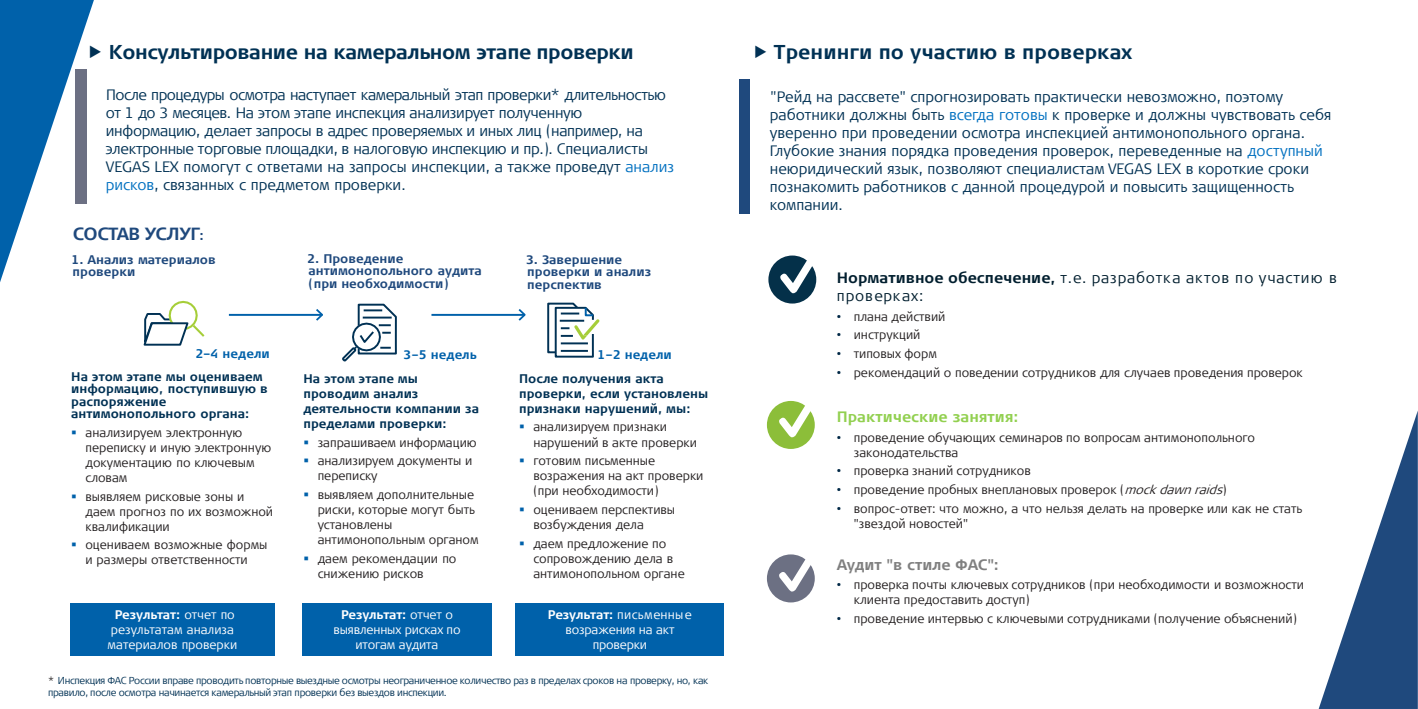
<style>
.page{position:relative;width:1418px;height:709px;background:#fff}
.page>*{position:absolute;margin:0;border:0;box-sizing:border-box;transform-origin:0 0}
.t1{font:700 20px "Signa Offc Pro";letter-spacing:-.02em;color:#003154}
.t2{font:700 20px "Signa Offc Pro";color:#003154}
.t3{font:700 17.5px "Signa Offc Pro";letter-spacing:-.025em;color:#1f497d}
.t4{font:300 15px/18px "Signa Offc Pro";color:#003154}
.t5{font:300 15px/18px "Signa Offc Pro";letter-spacing:-.02em;color:#003154}
.t6{font:300 15px/18px "Signa Offc Pro";letter-spacing:.055em;color:#021f2f}
.t7{font:700 15px "Signa Offc Pro";color:#92d050}
.t8{font:700 15px "Signa Offc Pro";color:#7f7f7f}
.t9{font:300 12.5px/15px "Signa Offc Pro";color:#231f20}
.t10{font:700 12.5px/15px "Signa Offc Pro";color:#003154}
.t11{font:300 12.5px/15px "Signa Offc Pro";letter-spacing:-.005em;color:#fff;text-align:center}
.t12{font:700 12.5px/12.5px "Signa Offc Pro";color:#1f497d}
.t13{font:700 12.5px "Signa Offc Pro";color:#0061aa}
.t14{font:300 10px/12px "Signa Offc Pro";letter-spacing:-.03em;color:#003154}
.s1{color:#0070c0}
.s2{font-size:13.25px}
.s3{color:#0061aa}
.s4{font-weight:700}
.s5{color:#231f20}
.s6{font-family:"Arial";font-weight:400;color:#002846}
.s7{font-style:italic}
</style>
<div class="page">
<div style="left:70px;top:603px;width:204px;height:52px;background:#0061aa"></div>
<div style="left:515px;top:603px;width:209px;height:52px;background:#0061aa"></div>
<div style="left:302px;top:603px;width:189px;height:52px;background:#0061aa"></div>
<div style="left:739px;top:79px;width:11px;height:135px;background:#1f497d"></div>
<div style="left:768px;top:255px;width:48px;height:48px;background:#043049;border-radius:50%"></div>
<svg style="left:780px;top:256px;width:35px;height:37px"></svg>
<div style="left:767px;top:401px;width:48px;height:48px;background:#8cbe39;border-radius:50%"></div>
<svg style="left:778px;top:400px;width:36px;height:37px"></svg>
<div style="left:767px;top:554px;width:48px;height:48px;background:#6c7083;border-radius:50%"></div>
<svg style="left:778px;top:554px;width:36px;height:37px"></svg>
<svg style="left:547px;top:302px;width:52px;height:56px"></svg>
<hr style="left:229px;top:314px;width:93px;height:2px;background:#0061aa">
<svg style="left:314px;top:309px;width:9px;height:12px"></svg>
<hr style="left:431px;top:314px;width:94px;height:2px;background:#0061aa">
<svg style="left:516px;top:309px;width:10px;height:12px"></svg>
<svg style="left:342px;top:303px;width:55px;height:59px"></svg>
<svg style="left:143px;top:300px;width:62px;height:46px"></svg>
<svg style="left:1318px;top:413px;width:99px;height:296px"></svg>
<svg style="left:0;top:0;width:94px;height:282px"></svg>
<h1 class="t1" style="left:109px;top:38px;width:527px">Консультирование на камеральном этапе проверки</h1>
<p class="t2" style="left:774px;top:38px;width:359px">Тренинги по участию в проверках</p>
<p class="t5" style="left:106px;top:85px;width:569px">После процедуры осмотра наступает камеральный этап проверки* длительностью от 1 до 3 месяцев. На этом этапе инспекция анализирует полученную информацию, делает запросы в адрес проверяемых и иных лиц (например, на электронные торговые площадки, в налоговую инспекцию и пр.). Специалисты VEGAS LEX помогут с ответами на запросы инспекции, а также проведут <span class="s1">анализ рисков</span>, связанных с предметом проверки.</p>
<p class="t4" style="left:770px;top:87px;width:563px">"Рейд на рассвете" спрогнозировать практически невозможно, поэтому работники должны быть <span class="s1">всегда готовы</span> к проверке и должны чувствовать себя уверенно при проведении осмотра инспекцией антимонопольного органа.<br>Глубокие знания порядка проведения проверок, переведенные на <span class="s1">доступный </span>неюридический язык, позволяют специалистам VEGAS LEX в короткие сроки познакомить работников с данной процедурой и повысить защищенность компании.</p>
<p class="t3" style="left:73px;top:221px;width:132px">СОСТАВ УСЛУГ<span class="s2">:</span></p>
<p class="t12" style="left:71px;top:252px;width:146px">1. Анализ материалов проверки</p>
<p class="t12" style="left:307px;top:252px;width:176px">2. Проведение антимонопольного аудита (при необходимости)</p>
<p class="t12" style="left:526px;top:252px;width:127px">3. Завершение проверки и анализ перспектив</p>
<p class="t13" style="left:195px;top:345px;width:76px">2–4 недели</p>
<p class="t13" style="left:404px;top:345px;width:74px">3–5 недель</p>
<p class="t13" style="left:597px;top:346px;width:76px">1–2 недели</p>
<p class="t10" style="left:71px;top:369px;width:198px;line-height:12.5px">На этом этапе мы оцениваем информацию, поступившую в распоряжение антимонопольного органа:</p>
<p class="t9" style="left:85px;top:424px;width:187px;text-indent:-14px"><span class="s3">▪</span> анализируем электронную переписку и иную электронную документацию по ключевым словам</p>
<p class="t9" style="left:85px;top:488px;width:189px;text-indent:-14px"><span class="s3">▪</span> выявляем рисковые зоны и даем прогноз по их возможной квалификации</p>
<p class="t9" style="left:71px;top:537px;width:198px;text-align:center"><span class="s3">▪</span> оцениваем возможные формы и размеры ответственности</p>
<p class="t10" style="left:303px;top:370px;width:177px">На этом этапе мы проводим анализ деятельности компании за пределами проверки:</p>
<p class="t9" style="left:303px;top:434px;width:175px"><span class="s3">▪</span> запрашиваем информацию</p>
<p class="t9" style="left:318px;top:453px;width:156px;text-indent:-14px"><span class="s3">▪</span> анализируем документы и переписку</p>
<p class="t9" style="left:318px;top:486px;width:162px;text-indent:-14px"><span class="s3">▪</span> выявляем дополнительные риски, которые могут быть установлены антимонопольным органом</p>
<p class="t9" style="left:318px;top:550px;width:140px;text-indent:-14px"><span class="s3">▪</span> даем рекомендации по снижению рисков</p>
<p class="t10" style="left:519px;top:370px;width:191px">После получения акта проверки, если установлены признаки нарушений, мы:</p>
<p class="t9" style="left:533px;top:419px;width:165px;text-indent:-14px"><span class="s3">▪</span> анализируем признаки нарушений в акте проверки</p>
<p class="t9" style="left:533px;top:453px;width:172px;text-indent:-14px"><span class="s3">▪</span> готовим письменные возражения на акт проверки (при необходимости)</p>
<p class="t9" style="left:533px;top:501px;width:143px;text-indent:-14px"><span class="s3">▪</span> оцениваем перспективы возбуждения дела</p>
<p class="t9" style="left:533px;top:535px;width:153px;text-indent:-14px"><span class="s3">▪</span> даем предложение по сопровождению дела в антимонопольном органе</p>
<p class="t11" style="left:108px;top:606px;width:131px"><span class="s4">Результат:</span> отчет по результатам анализа материалов проверки</p>
<p class="t11" style="left:548px;top:606px;width:145px"><span class="s4">Результат:</span> письменные возражения на акт проверки</p>
<p class="t11" style="left:333px;top:606px;width:129px"><span class="s4">Результат:</span> отчет о выявленных рисках по итогам аудита</p>
<p class="t14" style="left:48px;top:674px;width:661px"><span class="s5">*</span> Инспекция ФАС России вправе проводить повторные выездные осмотры неограниченное количество раз в пределах сроков на проверку, но, как правило, после осмотра начинается камеральный этап проверки без выездов инспекции.</p>
<p class="t6" style="left:837px;top:268px;width:501px"><span class="s4">Нормативное обеспечение,</span> т.е. разработка актов по участию в проверках:</p>
<p class="t9" style="left:837px;top:308px;width:110px"><span class="s6">•</span> плана действий</p>
<p class="t9" style="left:837px;top:327px;width:85px"><span class="s6">•</span> инструкций</p>
<p class="t9" style="left:837px;top:346px;width:102px"><span class="s6">•</span> типовых форм</p>
<p class="t9" style="left:837px;top:364px;width:467px"><span class="s6">•</span> рекомендаций о поведении сотрудников для случаев проведения проверок</p>
<p class="t7" style="left:837px;top:406px;width:183px">Практические занятия:</p>
<p class="t9" style="left:853px;top:429px;width:403px;text-indent:-17px"><span class="s6">•</span> проведение обучающих семинаров по вопросам антимонопольного законодательства</p>
<p class="t9" style="left:837px;top:463px;width:195px"><span class="s6">•</span> проверка знаний сотрудников</p>
<p class="t9" style="left:837px;top:481px;width:392px"><span class="s6">•</span> проведение пробных внеплановых проверок (<span class="s7">mockdawnraids</span>)</p>
<p class="t9" style="left:853px;top:500px;width:450px;text-indent:-17px"><span class="s6">•</span> вопрос-ответ: что можно, а что нельзя делать на проверке или как не стать "звездой новостей"</p>
<p class="t8" style="left:837px;top:554px;width:163px">Аудит "в стиле ФАС":</p>
<p class="t9" style="left:853px;top:577px;width:452px;text-indent:-17px"><span class="s6">•</span> проверка почты ключевых сотрудников (при необходимости и возможности клиента предоставить доступ)</p>
<p class="t9" style="left:837px;top:611px;width:462px"><span class="s6">•</span> проведение интервью с ключевыми сотрудниками (получение объяснений)</p>
</div>
